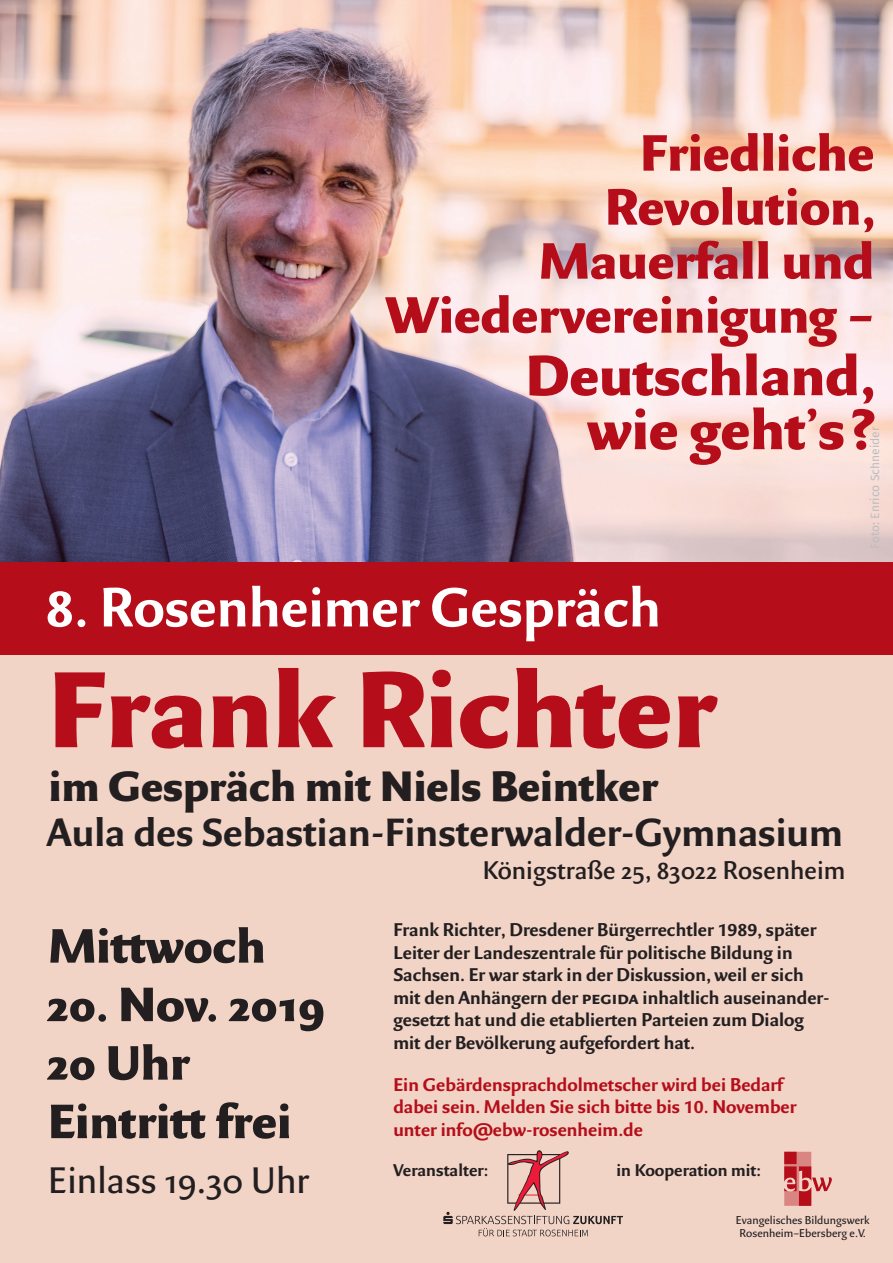
<style>
.page{position:relative;width:893px;height:1263px;background:#fff}
.page>*{position:absolute;margin:0;border:0;box-sizing:border-box;transform-origin:0 0}
.t1{font:900 114px "Eva Pro";color:#b50e1a}
.t2{font:900 60px/54px "Eva Pro";color:#b50e1a;text-align:right}
.t3{font:700 58.5px "Eva Pro";color:#fff}
.t4{font:900 54px/54px "Eva Pro";color:#b50e1a;text-align:right}
.t5{font:900 51px/58.5px "Eva Pro";color:#231f20}
.t6{font:900 45px "Eva Pro";color:#231f20}
.t7{font:700 41.7px "Eva Pro";color:#231f20}
.t8{font:39px "Eva Pro";color:#231f20}
.t9{font:600 27px "Eva Pro";color:#231f20}
.t10{font:700 19.5px/22.5px "Eva Pro";color:#231f20}
.t11{font:700 19.5px/22.5px "Eva Pro";color:#b50e1a}
.t12{font:700 18px "Eva Pro";color:#231f20}
.t13{font:12px/13.5px "Eva Pro";color:#231f20;text-align:center}
.t14{font:12px "Fira Sans";color:#bcbdc0}
</style>
<div class="page">
<div style="left:0;top:647px;width:893px;height:616px;background:#f2d4c7"></div>
<div style="left:0;top:552px;width:893px;height:102px;background:#b50e1a"></div>
<svg style="left:443px;top:1150px;width:180px;height:86px"></svg>
<svg style="left:784px;top:1152px;width:48px;height:54px"></svg>
<img style="left:0;top:0;width:893px;height:561px">
<h3 class="t4" style="left:386px;top:124px;width:490px">Friedliche<br>Revolution,<br>Mauerfall und<br>Wiedervereinigung –</h3>
<h2 class="t2" style="left:526px;top:346px;width:350px">Deutschland, wie geht’s?</h2>
<p class="t14" style="left:867px;top:549px;width:123px;rotate:-90deg">Foto: Enrico Schneider</p>
<h3 class="t3" style="left:46px;top:570px;width:617px">8. Rosenheimer Gespräch</h3>
<h1 class="t1" style="left:48px;top:632px;width:669px">Frank Richter</h1>
<h3 class="t6" style="left:49px;top:756px;width:610px">im Gespräch mit Niels Beintker</h3>
<h3 class="t7" style="left:47px;top:806px;width:798px">Aula des Sebastian-Finsterwalder-Gymnasium</h3>
<h3 class="t9" style="left:483px;top:853px;width:364px">Königstraße 25, 83022 Rosenheim</h3>
<p class="t10" style="left:393px;top:918px;width:436px">Frank Richter, Dresdener Bürgerrechtler 1989, später Leiter der Landeszentrale für politische Bildung in Sachsen. Er war stark in der Diskussion, weil er sich mit den Anhängern der PEGIDA inhaltlich auseinander&shy;gesetzt hat und die etablierten Parteien zum Dialog mit der Bevölkerung aufgefordert hat.</p>
<p class="t11" style="left:393px;top:1073px;width:405px">Ein Gebärdensprachdolmetscher wird bei Bedarf dabei sein. Melden Sie sich bitte bis 10. November unter info@ebw-rosenheim.de</p>
<h3 class="t5" style="left:49px;top:915px;width:219px">Mittwoch</h3>
<h3 class="t5" style="left:47px;top:973px;width:280px">20. Nov. 2019<br>20 Uhr<br>Eintritt frei</h3>
<h3 class="t8" style="left:48px;top:1156px;width:262px">Einlass 19.30 Uhr</h3>
<p class="t12" style="left:393px;top:1159px;width:96px">Veranstalter:</p>
<p class="t12" style="left:617px;top:1159px;width:146px">in Kooperation mit:</p>
<p class="t13" style="left:736px;top:1213px;width:135px">Evangelisches Bildungswerk<br>Rosenheim–Ebersberg e.V.</p>
</div>
